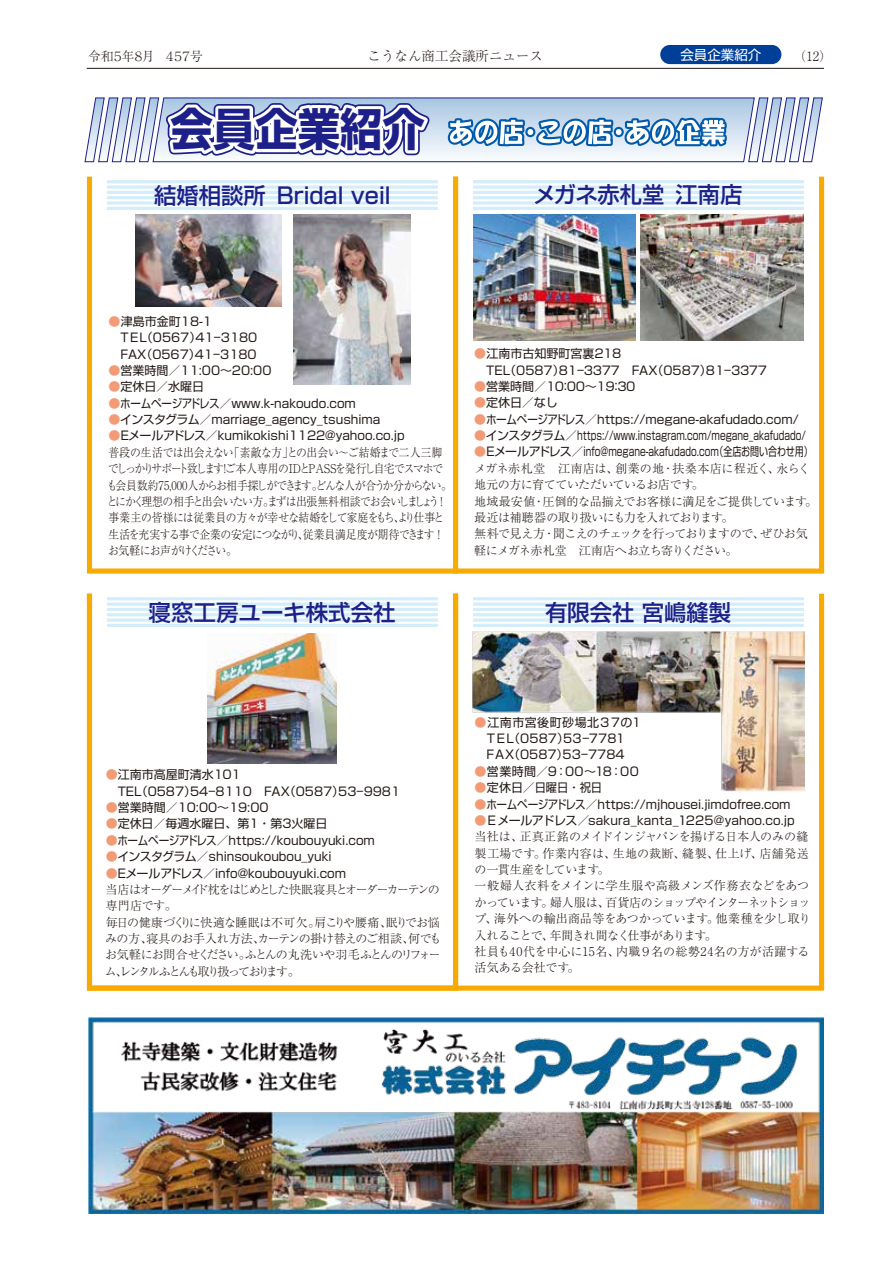
<style>
.page{position:relative;width:893px;height:1263px;background:#fff}
.page>*{position:absolute;margin:0;border:0;box-sizing:border-box;transform-origin:0 0}
.t1{font:700 44.7px "Shin Go Pro";color:#1d2088;scale:.95 1}
.t2{font:500 22.5px "Shin Go Pro";color:#1d2088}
.t3{font:500 22.35px "Shin Go Pro";color:#1d2088}
.t4{font:300 13.5px "Ryumin Pro";color:#221815}
.t5{font:13.5px "Shin Go Pro";color:#fff}
.t6{font:300 12.75px "Ryumin Pro";letter-spacing:-.185em;color:#221815}
.t7{font:12px/16.4px "Shin Go Pro";color:#221815}
.t8{font:300 12px/16.4px "Ryumin Pro";letter-spacing:-.04em;color:#221815;scale:.9 1}
.t9{font:300 12px/16.4px "Ryumin Pro";letter-spacing:-.01em;color:#221815}
.t10{font:300 12px/16.4px "Ryumin Pro";letter-spacing:-.04em;color:#221815}
.t11{font:300 12px/16.4px "Ryumin Pro";letter-spacing:-.095em;color:#221815}
.t12{font:12px "Shin Go Pro";color:#221815;scale:.88 1}
.t13{font:12px/16.4px "Shin Go Pro";letter-spacing:.02em;color:#221815;text-align:center}
.t14{font:12px "Shin Go Pro";letter-spacing:-.26em;color:#221815}
.t15{font:12px "Shin Go Pro";letter-spacing:.03em;color:#221815}
.s1{color:#f29b76}
</style>
<div class="page">
<img style="left:89px;top:1017px;width:735px;height:197px">
<img style="left:472px;top:631px;width:332px;height:161px">
<img style="left:207px;top:634px;width:130px;height:129px">
<img style="left:473px;top:215px;width:162px;height:125px">
<img style="left:640px;top:215px;width:163px;height:125px">
<img style="left:135px;top:215px;width:147px;height:91px">
<img style="left:293px;top:215px;width:117px;height:170px">
<div style="left:453px;top:174px;width:371px;height:400px;border:5px solid #f7ab00"></div>
<div style="left:453px;top:591px;width:371px;height:400px;border:5px solid #f7ab00"></div>
<hr style="left:107px;top:597px;width:331px;height:3px;background:#d3edfb">
<svg style="left:107px;top:602px;width:331px;height:4px"></svg>
<hr style="left:107px;top:608px;width:331px;height:3px;background:#d3edfb">
<hr style="left:107px;top:613px;width:331px;height:3px;background:#d3edfb">
<hr style="left:107px;top:618px;width:331px;height:4px;background:#ddf1fb">
<hr style="left:107px;top:624px;width:331px;height:3px;background:#d3edfb">
<hr style="left:473px;top:597px;width:331px;height:3px;background:#d3edfb">
<svg style="left:473px;top:602px;width:331px;height:4px"></svg>
<hr style="left:473px;top:608px;width:331px;height:3px;background:#d3edfb">
<hr style="left:473px;top:613px;width:331px;height:3px;background:#d3edfb">
<hr style="left:473px;top:618px;width:331px;height:4px;background:#dbf0fb">
<hr style="left:473px;top:624px;width:331px;height:3px;background:#d3edfb">
<div style="left:87px;top:591px;width:371px;height:400px;border:5px solid #f7ab00"></div>
<hr style="left:473px;top:180px;width:331px;height:3px;background:#d3edfb">
<hr style="left:473px;top:185px;width:331px;height:4px;background:#dbf0fb">
<hr style="left:473px;top:191px;width:331px;height:3px;background:#d3edfb">
<hr style="left:473px;top:196px;width:331px;height:3px;background:#d3edfb">
<hr style="left:473px;top:201px;width:331px;height:4px;background:#ddf0fb">
<hr style="left:473px;top:207px;width:331px;height:3px;background:#d3edfb">
<div style="left:87px;top:174px;width:371px;height:400px;border:5px solid #f7ab00"></div>
<hr style="left:107px;top:180px;width:331px;height:3px;background:#d3edfb">
<hr style="left:107px;top:185px;width:331px;height:4px;background:#ddf1fb">
<hr style="left:107px;top:191px;width:331px;height:3px;background:#d3edfb">
<hr style="left:107px;top:196px;width:331px;height:3px;background:#d3edfb">
<hr style="left:107px;top:201px;width:331px;height:4px;background:#def1fb">
<hr style="left:107px;top:207px;width:331px;height:3px;background:#d3edfb">
<svg style="left:84px;top:97px;width:739px;height:66px"></svg>
<div style="left:660px;top:45px;width:121px;height:19px;background:#003f98;border-radius:10px"></div>
<hr style="left:87px;top:68px;width:737px;height:1px;background:#221815">
<p class="t6" style="left:88px;top:47px;width:116px">令和５年８月　４５７号</p>
<p class="t4" style="left:368px;top:46px;width:177px">こうなん商工会議所ニュース</p>
<p class="t5" style="left:680px;top:44px;width:82px">会員企業紹介</p>
<p class="t6" style="left:794px;top:46px;width:40px">（12）</p>
<h1 class="t1" style="left:171px;top:94px;width:269px">会員企業紹介</h1>
<h3 class="t3" style="left:154px;top:177px;width:238px">結婚相談所 Bridal veil</h3>
<h3 class="t3" style="left:533px;top:176px;width:211px">メガネ赤札堂江南店</h3>
<p class="t7" style="left:121px;top:312px;width:138px;text-indent:-12px"><span class="s1">●</span>津島市金町18-1<br>TEL（0567）41－3180<br>FAX（0567）41－3180</p>
<p class="t7" style="left:109px;top:361px;width:164px"><span class="s1">●</span>営業時間／11:00～20:00</p>
<p class="t7" style="left:109px;top:377px;width:97px"><span class="s1">●</span>定休日／水曜日</p>
<p class="t12" style="left:109px;top:393px;width:283px"><span class="s1">●</span>ホームページアドレス／www.k-nakoudo.com</p>
<p class="t7" style="left:109px;top:410px;width:273px"><span class="s1">●</span>インスタグラム／marriage_agency_tsushima</p>
<p class="t7" style="left:109px;top:426px;width:298px"><span class="s1">●</span>Ｅメールアドレス／kumikokishi1122@yahoo.co.jp</p>
<p class="t8" style="left:107px;top:443px;width:385px">普段の生活では出会えない「素敵な方」との出会い～ご結婚まで二人三脚でしっかりサポート致します！ご本人専用のIDとPASSを発行し自宅でスマホでも会員数約75,000人からお相手探しができます。どんな人が合うか分からない。とにかく理想の相手と出会いたい方。まずは出張無料相談でお会いしましょう ！事業主の皆様には従業員の方々が幸せな結婚をして家庭をもち、より仕事と生活を充実する事で企業の安定につながり、従業員満足度が期待できます ！お気軽にお声がけください。</p>
<p class="t7" style="left:474px;top:344px;width:306px"><span class="s1">●</span>江南市古知野町宮裏２１８　<br>　TEL（0587）81－３３７７　FAX（0587）81－３３７７　</p>
<p class="t14" style="left:474px;top:376px;width:175px"><span class="s1">●</span>営業時間／１０：００～１９：３０　</p>
<p class="t7" style="left:474px;top:393px;width:85px"><span class="s1">●</span>定休日／なし</p>
<p class="t12" style="left:474px;top:409px;width:370px"><span class="s1">●</span>ホームページアドレス／https://megane-akafudado.com/</p>
<p class="t7" style="left:474px;top:426px;width:333px"><span class="s1">●</span>インスタグラム／https://www.instagram.com/megane_akafudado/</p>
<p class="t7" style="left:474px;top:442px;width:340px"><span class="s1">●</span>Ｅメールアドレス／info@megane-akafudado.com（全店お問い合わせ用）</p>
<p class="t10" style="left:474px;top:459px;width:344px">メガネ赤札堂　江南店は、創業の地・扶桑本店に程近く、永らく地元の方に育てていただいているお店です。<br>地域最安値・圧倒的な品揃えでお客様に満足をご提供しています。最近は補聴器の取り扱いにも力を入れております。<br>無料で見え方・聞こえのチェックを行っておりますので、ぜひお気軽にメガネ赤札堂　江南店へお立ち寄りください。</p>
<h2 class="t2" style="left:149px;top:594px;width:249px">寝窓工房ユーキ株式会社</h2>
<h3 class="t3" style="left:545px;top:594px;width:188px">有限会社 宮嶋縫製</h3>
<p class="t7" style="left:118px;top:765px;width:284px;text-indent:-12px"><span class="s1">●</span>江南市高屋町清水１０１<br>TEL（0587）54－8110　FAX（0587）53－9981</p>
<p class="t7" style="left:106px;top:798px;width:176px"><span class="s1">●</span>営業時間／10:00～19:00　</p>
<p class="t7" style="left:106px;top:814px;width:223px"><span class="s1">●</span>定休日／毎週水曜日、第1・第3火曜日</p>
<p class="t12" style="left:106px;top:830px;width:308px"><span class="s1">●</span>ホームページアドレス／https://koubouyuki.com</p>
<p class="t7" style="left:106px;top:847px;width:227px"><span class="s1">●</span>インスタグラム／shinsoukoubou_yuki</p>
<p class="t7" style="left:106px;top:863px;width:242px"><span class="s1">●</span>Ｅメールアドレス／info@koubouyuki.com</p>
<p class="t11" style="left:105px;top:880px;width:338px">当店はオーダーメイド枕をはじめとした快眠寝具とオーダーカーテンの専門店です。<br>毎日の健康づくりに快適な睡眠は不可欠。肩こりや腰痛、眠りでお悩みの方、寝具のお手入れ方法、カーテンの掛け替えのご相談、何でもお気軽にお問合せください。ふとんの丸洗いや羽毛ふとんのリフォーム、レンタルふとんも取り扱っております。</p>
<p class="t13" style="left:475px;top:712px;width:169px"><span class="s1">●</span>江南市宮後町砂場北３７の１<br>TEL（0587）53－7781<br>FAX（0587）53－7784</p>
<p class="t15" style="left:475px;top:761px;width:178px"><span class="s1">●</span>営業時間／9：00～18：00　</p>
<p class="t7" style="left:475px;top:778px;width:129px"><span class="s1">●</span>定休日／日曜日・祝日</p>
<p class="t12" style="left:475px;top:794px;width:360px"><span class="s1">●</span>ホームページアドレス／https://mjhousei.jimdofree.com</p>
<p class="t7" style="left:475px;top:811px;width:322px"><span class="s1">●</span>Ｅメールアドレス／sakura_kanta_1225@yahoo.co.jp</p>
<p class="t9" style="left:475px;top:828px;width:338px">当社は、正真正銘のメイドインジャパンを揚げる日本人のみの縫製工場です。作業内容は、生地の裁断、縫製、仕上げ、店舗発送の一貫生産をしています。<br>一般婦人衣料をメインに学生服や高級メンズ作務衣などをあつかっています。婦人服は、百貨店のショップやインターネットショップ、海外への輸出商品等をあつかっています。他業種を少し取り入れることで、年間きれ間なく仕事があります。<br>社員も40代を中心に15名、内職９名の総勢24名の方が活躍する活気ある会社です。</p>
</div>
